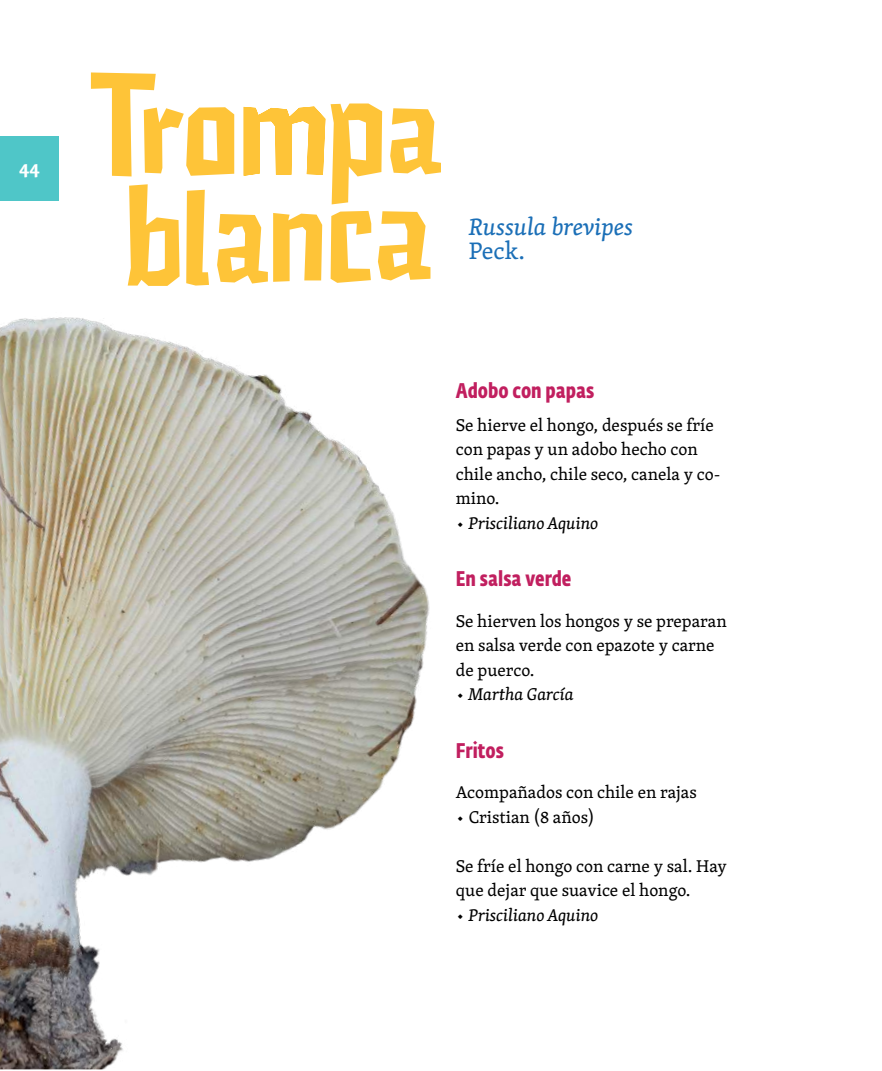
<style>
.page{position:relative;width:882px;height:1071px;background:#fff}
.page>*{position:absolute;margin:0;border:0;box-sizing:border-box;transform-origin:0 0}
.t1{font:italic 24.5px "Skolar";color:#1b6fb7}
.t2{font:24.5px "Skolar";color:#1b6fb7}
.t3{font:700 21px "Fedra Sans Cond Std";color:#c11f5f}
.t4{font:700 19.25px "Skolar";color:#fff}
.t5{font:17.5px/24.5px "Skolar";color:#000}
.t6{font:italic 17.5px "Skolar";color:#000}
</style>
<div class="page">
<img style="left:0;top:317px;width:430px;height:752px">
<div style="left:0;top:136px;width:59px;height:65px;background:#4fc6c8"></div>
<svg style="left:91px;top:72px;width:350px;height:214px"></svg>
<p class="t4" style="left:19px;top:152px;width:22px">44</p>
<h1 class="t1" style="left:469px;top:208px;width:166px">Russula brevipes</h1>
<h1 class="t2" style="left:469px;top:233px;width:58px">Peck.</h1>
<p class="t3" style="left:456px;top:378px;width:140px">Adobo con papas</p>
<p class="t5" style="left:456px;top:412px;width:266px">Se hierve el hongo, después se fríe con papas y un adobo hecho con chile ancho, chile seco, canela y co&shy;mino.</p>
<p class="t6" style="left:456px;top:510px;width:144px">◆ Prisciliano Aquino</p>
<p class="t3" style="left:456px;top:566px;width:117px">En salsa verde</p>
<p class="t5" style="left:456px;top:608px;width:272px">Se hierven los hongos y se preparan en salsa verde con epazote y carne de puerco.</p>
<p class="t6" style="left:456px;top:681px;width:119px">◆ Martha García</p>
<p class="t3" style="left:456px;top:738px;width:50px">Fritos</p>
<p class="t5" style="left:456px;top:779px;width:243px">Acompañados con chile en rajas</p>
<p class="t5" style="left:456px;top:804px;width:140px">◆ Cristian (8 años)</p>
<p class="t5" style="left:456px;top:853px;width:272px">Se fríe el hongo con carne y sal. Hay que dejar que suavice el hongo.</p>
<p class="t6" style="left:456px;top:902px;width:144px">◆ Prisciliano Aquino</p>
</div>
